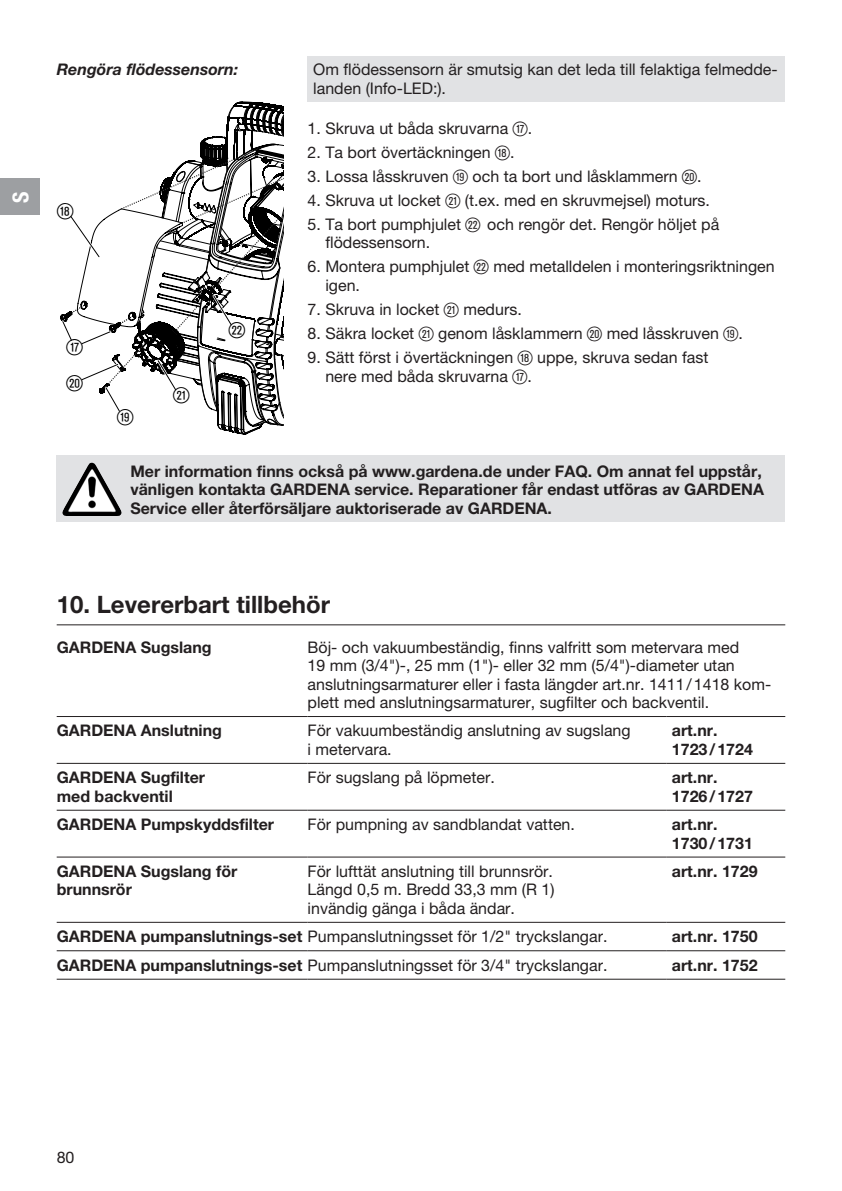
<style>
.page{position:relative;width:842px;height:1191px;background:#fff}
.page>*{position:absolute;margin:0;border:0;box-sizing:border-box;transform-origin:0 0}
.t1{font:700 24px "GARDENA Pro";color:#231f20}
.t2{font:22px/36px "Ziffernim Kreisund Quadrat BQ";color:#000}
.t3{font:22px "GARDENA Pro Bo Cond";color:#fff}
.t4{font:16px/18.4px "GARDENA Pro";color:#231f20}
.t5{font:700 16px/18.4px "GARDENA Pro";color:#231f20}
.t6{font:italic 700 16px "GARDENA Pro";color:#231f20}
.s1{font-family:"Ziffernim Kreisund Quadrat BQ";font-size:20px}
.s2{font-weight:700}
</style>
<div class="page">
<div style="left:308px;top:57px;width:477px;height:45px;background:#e1e2e4"></div>
<svg style="left:60px;top:101px;width:223px;height:326px"></svg>
<div style="left:57px;top:455px;width:728px;height:67px;background:#e1e2e4"></div>
<img style="left:64px;top:463px;width:27px;height:45px">
<hr style="left:57px;top:716px;width:251px;height:1px;background:#231f20">
<hr style="left:308px;top:716px;width:358px;height:1px;background:#231f20">
<hr style="left:666px;top:716px;width:119px;height:1px;background:#231f20">
<hr style="left:57px;top:763px;width:251px;height:1px;background:#231f20">
<hr style="left:308px;top:763px;width:358px;height:1px;background:#231f20">
<hr style="left:666px;top:763px;width:119px;height:1px;background:#231f20">
<hr style="left:57px;top:810px;width:251px;height:1px;background:#231f20">
<hr style="left:308px;top:810px;width:358px;height:1px;background:#231f20">
<hr style="left:666px;top:810px;width:119px;height:1px;background:#231f20">
<hr style="left:57px;top:856px;width:251px;height:1px;background:#231f20">
<hr style="left:308px;top:856px;width:358px;height:1px;background:#231f20">
<hr style="left:666px;top:856px;width:119px;height:1px;background:#231f20">
<hr style="left:57px;top:922px;width:251px;height:1px;background:#231f20">
<hr style="left:308px;top:922px;width:358px;height:1px;background:#231f20">
<hr style="left:666px;top:922px;width:119px;height:1px;background:#231f20">
<hr style="left:57px;top:950px;width:251px;height:1px;background:#231f20">
<hr style="left:308px;top:950px;width:358px;height:1px;background:#231f20">
<hr style="left:666px;top:950px;width:119px;height:1px;background:#231f20">
<hr style="left:666px;top:978px;width:119px;height:1px;background:#231f20">
<hr style="left:57px;top:978px;width:251px;height:1px;background:#231f20">
<hr style="left:308px;top:978px;width:358px;height:1px;background:#231f20">
<hr style="left:57px;top:624px;width:728px;height:1px;background:#231f20">
<div style="left:0;top:179px;width:40px;height:36px;background:#9d9fa2"></div>
<h2 class="t3" style="left:7px;top:202px;width:13px;rotate:-90deg">S</h2>
<p class="t6" style="left:57px;top:60px;width:183px">Rengöra flödessensorn:</p>
<h2 class="t2" style="left:57px;top:193px;width:18px">I</h2>
<h2 class="t2" style="left:67px;top:329px;width:18px">U<br>P</h2>
<h2 class="t2" style="left:117px;top:399px;width:18px">O</h2>
<h2 class="t2" style="left:173px;top:378px;width:18px">A</h2>
<h2 class="t2" style="left:229px;top:313px;width:18px">S</h2>
<p class="t4" style="left:313px;top:60px;width:466px">Om flödessensorn är smutsig kan det leda till felaktiga felmedde&shy;landen (Info-LED:).</p>
<p class="t4" style="left:308px;top:119px;width:226px">1. Skruva ut båda skruvarna <span class="s1">U</span>.</p>
<p class="t4" style="left:308px;top:143px;width:209px">2. Ta bort övertäckningen <span class="s1">I</span>.</p>
<p class="t4" style="left:308px;top:167px;width:395px">3. Lossa låsskruven <span class="s1">O</span> och ta bort und låsklammern <span class="s1">P</span>.</p>
<p class="t4" style="left:308px;top:191px;width:404px">4. Skruva ut locket <span class="s1">A</span> (t.ex. med en skruvmejsel) moturs.</p>
<p class="t4" style="left:325px;top:215px;width:395px;text-indent:-18px">5. Ta bort pumphjulet <span class="s1">S</span> och rengör det. Rengör höljet på flödessensorn.</p>
<p class="t4" style="left:325px;top:257px;width:451px;text-indent:-18px">6. Montera pumphjulet <span class="s1">S</span> med metalldelen i monteringsriktningen igen.</p>
<p class="t4" style="left:308px;top:300px;width:216px">7. Skruva in locket <span class="s1">A</span> medurs.</p>
<p class="t4" style="left:308px;top:324px;width:437px">8. Säkra locket <span class="s1">A</span> genom låsklammern <span class="s1">P</span> med låsskruven <span class="s1">O</span>.</p>
<p class="t4" style="left:325px;top:348px;width:385px;text-indent:-18px">9. Sätt först i övertäckningen <span class="s1">I</span> uppe, skruva sedan fast nere med båda skruvarna <span class="s1">U</span>.</p>
<p class="t5" style="left:130px;top:461px;width:635px">Mer information finns också på www.gardena.de under FAQ. Om annat fel uppstår, vänligen kontakta GARDENA service. Reparationer får endast utföras av GARDENA<br>Service eller återförsäljare auktoriserade av GARDENA.</p>
<h1 class="t1" style="left:57px;top:589px;width:275px">10. Levererbart tillbehör</h1>
<p class="t5" style="left:57px;top:637px;width:156px">GARDENA Sugslang</p>
<p class="t4" style="left:308px;top:637px;width:465px">Böj- och vakuumbeständig, finns valfritt som metervara med<br>19 mm (3/4")-, 25 mm (1")- eller 32 mm (5/4")-diameter utan anslutningsarmaturer eller i fasta längder art.nr. 1411/1418 kom&shy;plett med anslutningsarmaturer, sugfilter och backventil.</p>
<p class="t5" style="left:57px;top:721px;width:167px">GARDENA Anslutning</p>
<p class="t4" style="left:308px;top:721px;width:325px">För vakuumbeständig anslutning av sugslang i metervara.</p>
<p class="t5" style="left:672px;top:721px;width:83px">art.nr.<br>1723/1724</p>
<p class="t5" style="left:57px;top:768px;width:150px">GARDENA Sugfilter med backventil</p>
<p class="t4" style="left:308px;top:768px;width:189px">För sugslang på löpmeter.</p>
<p class="t5" style="left:672px;top:768px;width:83px">art.nr.<br>1726/1727</p>
<p class="t5" style="left:57px;top:815px;width:219px">GARDENA Pumpskyddsfilter</p>
<p class="t4" style="left:308px;top:815px;width:269px">För pumpning av sandblandat vatten.</p>
<p class="t5" style="left:672px;top:815px;width:83px">art.nr.<br>1730/1731</p>
<p class="t5" style="left:57px;top:861px;width:182px">GARDENA Sugslang för brunnsrör</p>
<p class="t4" style="left:308px;top:862px;width:248px;text-align:justify">För lufttät anslutning till brunnsrör.<br>Längd 0,5 m. Bredd 33,3 mm (R 1) invändig gänga i båda ändar.</p>
<p class="t5" style="left:672px;top:861px;width:87px">art.nr. 1729</p>
<p class="t4" style="left:57px;top:927px;width:552px"><span class="s2">GARDENA pumpanslutnings-set</span> Pumpanslutningsset för 1/2" tryckslangar.</p>
<p class="t5" style="left:672px;top:927px;width:87px">art.nr. 1750</p>
<p class="t4" style="left:57px;top:955px;width:552px"><span class="s2">GARDENA pumpanslutnings-set</span> Pumpanslutningsset för 3/4" tryckslangar.</p>
<p class="t5" style="left:672px;top:955px;width:87px">art.nr. 1752</p>
<p class="t4" style="left:57px;top:1147px;width:19px">80</p>
</div>
